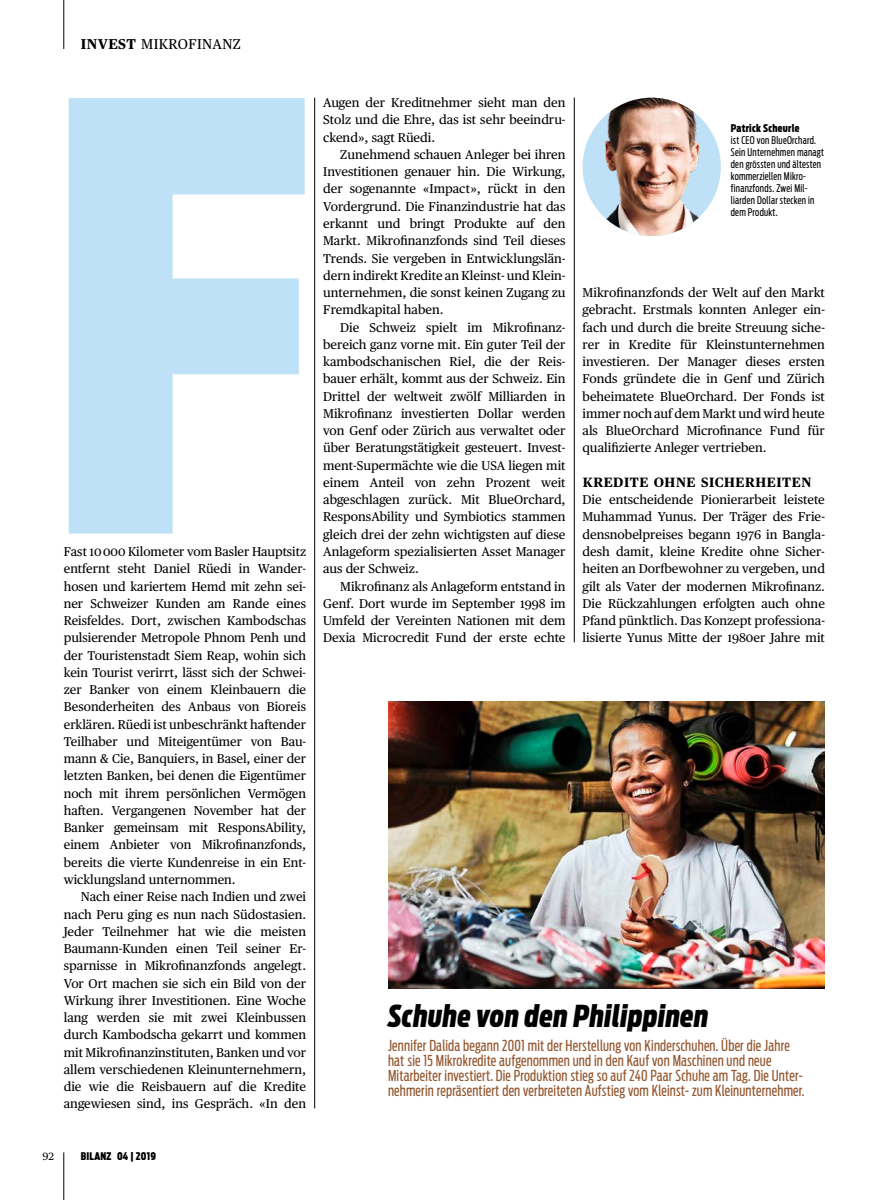
<style>
.page{position:relative;width:893px;height:1200px;background:#fff}
.page>*{position:absolute;margin:0;border:0;box-sizing:border-box;transform-origin:0 0}
.t1{font:900 extra-condensed 587.25px "Antenna";color:#bee1f7}
.t2{font:italic 900 extra-condensed 30px "Antenna";letter-spacing:.015em;color:#000}
.t3{font:extra-condensed 15px/15px "Antenna";letter-spacing:.015em;color:#945831}
.t4{font:14.25px "Publico Text";letter-spacing:.025em;color:#000}
.t5{font:700 13.5px "Publico Text";letter-spacing:.04em;color:#000}
.t6{font:12.75px/17.2px "Publico Text";color:#000;text-align:justify}
.t7{font:extra-condensed 10.5px/12px "Antenna";letter-spacing:.025em;color:#000}
.t8{font:900 extra-condensed 10.5px "Antenna";letter-spacing:.02em;color:#000}
.t9{font:10.5px "Publico Text";color:#000}
.s1{font-weight:700}
.s2{font-size:12.6px}
</style>
<div class="page">
<hr style="left:64px;top:1152px;width:1px;height:47px;background:#000">
<img style="left:388px;top:701px;width:437px;height:287px">
<img style="left:583px;top:98px;width:138px;height:138px;border-radius:69px">
<hr style="left:64px;top:0;width:1px;height:49px;background:#000">
<hr style="left:314px;top:98px;width:1px;height:1010px;background:#000">
<hr style="left:574px;top:98px;width:1px;height:544px;background:#000">
<p class="t4" style="left:81px;top:33px;width:161px"><span class="s1">INVEST</span> MIKROFINANZ</p>
<h1 class="t1" style="left:45px;top:-68px;width:270px">F</h1>
<p class="t6" style="left:64px;top:542px;width:244px">Fast 10 000 Kilometer vom Basler Hauptsitz entfernt steht Daniel Rüedi in Wander&shy;hosen und kariertem Hemd mit zehn sei&shy;ner Schweizer Kunden am Rande eines Reisfeldes. Dort, zwischen Kambodschas pulsierender Metropole Phnom Penh und der Touristenstadt Siem Reap, wohin sich kein Tourist verirrt, lässt sich der Schwei&shy;zer Banker von einem Kleinbauern die Besonderheiten des Anbaus von Bioreis erklären. Rüedi ist unbeschränkt haftender Teilhaber und Miteigentümer von Bau&shy;mann &amp; Cie, Banquiers, in Basel, einer der letzten Banken, bei denen die Eigentümer noch mit ihrem persönlichen Vermögen haften. Vergangenen November hat der Banker gemeinsam mit ResponsAbility, einem Anbieter von Mikrofinanzfonds, bereits die vierte Kundenreise in ein Ent&shy;wicklungsland unternommen.</p>
<p class="t6" style="left:64px;top:887px;width:244px;text-indent:17px">Nach einer Reise nach Indien und zwei nach Peru ging es nun nach Südostasien.<br>Jeder Teilnehmer hat wie die meisten Baumann-Kunden einen Teil seiner Er&shy;sparnisse in Mikrofinanzfonds angelegt.<br>Vor Ort machen sie sich ein Bild von der Wirkung ihrer Investitionen. Eine Woche lang werden sie mit zwei Kleinbussen durch Kambodscha gekarrt und kommen mit Mikrofinanzinstituten, Banken und vor allem verschiedenen Kleinunternehmern, die wie die Reisbauern auf die Kredite angewiesen sind, ins Gespräch. «In den</p>
<p class="t9" style="left:43px;top:1148px;width:13px">92</p>
<p class="t8" style="left:81px;top:1149px;width:77px">BILANZ 04 | 2019</p>
<p class="t6" style="left:323px;top:93px;width:244px">Augen der Kreditnehmer sieht man den Stolz und die Ehre, das ist sehr beeindru&shy;ckend», sagt Rüedi.</p>
<p class="t6" style="left:323px;top:145px;width:244px;text-indent:17px">Zunehmend schauen Anleger bei ihren Investitionen genauer hin. Die Wirkung, der sogenannte «Impact», rückt in den Vordergrund. Die Finanzindustrie hat das erkannt und bringt Produkte auf den Markt. Mikrofinanzfonds sind Teil dieses Trends. Sie vergeben in Entwicklungslän&shy;dern indirekt Kredite an Kleinst- und Klein&shy;unternehmen, die sonst keinen Zugang zu Fremdkapital haben.</p>
<p class="t6" style="left:323px;top:317px;width:244px;text-indent:17px">Die Schweiz spielt im Mikrofinanz&shy;bereich ganz vorne mit. Ein guter Teil der kambodschanischen Riel, die der Reis&shy;bauer erhält, kommt aus der Schweiz. Ein Drittel der weltweit zwölf Milliarden in Mikrofinanz investierten Dollar werden von Genf oder Zürich aus verwaltet oder über Beratungstätigkeit gesteuert. Invest&shy;ment-Supermächte wie die <span class="s2">USA</span> liegen mit einem Anteil von zehn Prozent weit abgeschlagen zurück. Mit BlueOrchard, ResponsAbility und Symbiotics stammen gleich drei der zehn wichtigsten auf diese Anlageform spezialisierten Asset Manager aus der Schweiz.</p>
<p class="t6" style="left:323px;top:576px;width:244px;text-indent:17px">Mikrofinanz als Anlageform entstand in Genf. Dort wurde im September 1998 im Umfeld der Vereinten Nationen mit dem Dexia Microcredit Fund der erste echte</p>
<p class="t8" style="left:731px;top:121px;width:70px">Patrick Scheurle</p>
<p class="t7" style="left:731px;top:134px;width:95px">ist CEO von BlueOrchard.<br>Sein Unternehmen managt den grössten und ältesten kommerziellen Mikro&shy;finanzfonds. Zwei Mil&shy;liarden Dollar stecken in dem Produkt.</p>
<p class="t6" style="left:583px;top:283px;width:244px">Mikrofinanzfonds der Welt auf den Markt gebracht. Erstmals konnten Anleger ein&shy;fach und durch die breite Streuung siche&shy;rer in Kredite für Kleinstunternehmen investieren. Der Manager dieses ersten Fonds gründete die in Genf und Zürich beheimatete BlueOrchard. Der Fonds ist immer noch auf dem Markt und wird heute als BlueOrchard Microfinance Fund für qualifizierte Anleger vertrieben.</p>
<p class="t5" style="left:583px;top:471px;width:230px">KREDITE OHNE SICHERHEITEN</p>
<p class="t6" style="left:583px;top:490px;width:244px">Die entscheidende Pionierarbeit leistete Muhammad Yunus. Der Träger des Frie&shy;densnobelpreises begann 1976 in Bangla&shy;desh damit, kleine Kredite ohne Sicher&shy;heiten an Dorfbewohner zu vergeben, und gilt als Vater der modernen Mikrofinanz.<br>Die Rückzahlungen erfolgten auch ohne Pfand pünktlich. Das Konzept professiona-</p>
<p class="t6" style="left:583px;top:628px;width:244px">lisierte Yunus Mitte der 1980er Jahre mit</p>
<h2 class="t2" style="left:388px;top:996px;width:322px">Schuhe von den Philippinen</h2>
<p class="t3" style="left:388px;top:1037px;width:418px">Jennifer Dalida begann 2001 mit der Herstellung von Kinderschuhen. Über die Jahre hat sie 15 Mikrokredite aufgenommen und in den Kauf von Maschinen und neue Mitarbeiter investiert. Die Produktion stieg so auf 240 Paar Schuhe am Tag. Die Unter&shy;nehmerin repräsentiert den verbreiteten Aufstieg vom Kleinst- zum Kleinunternehmer.</p>
</div>
